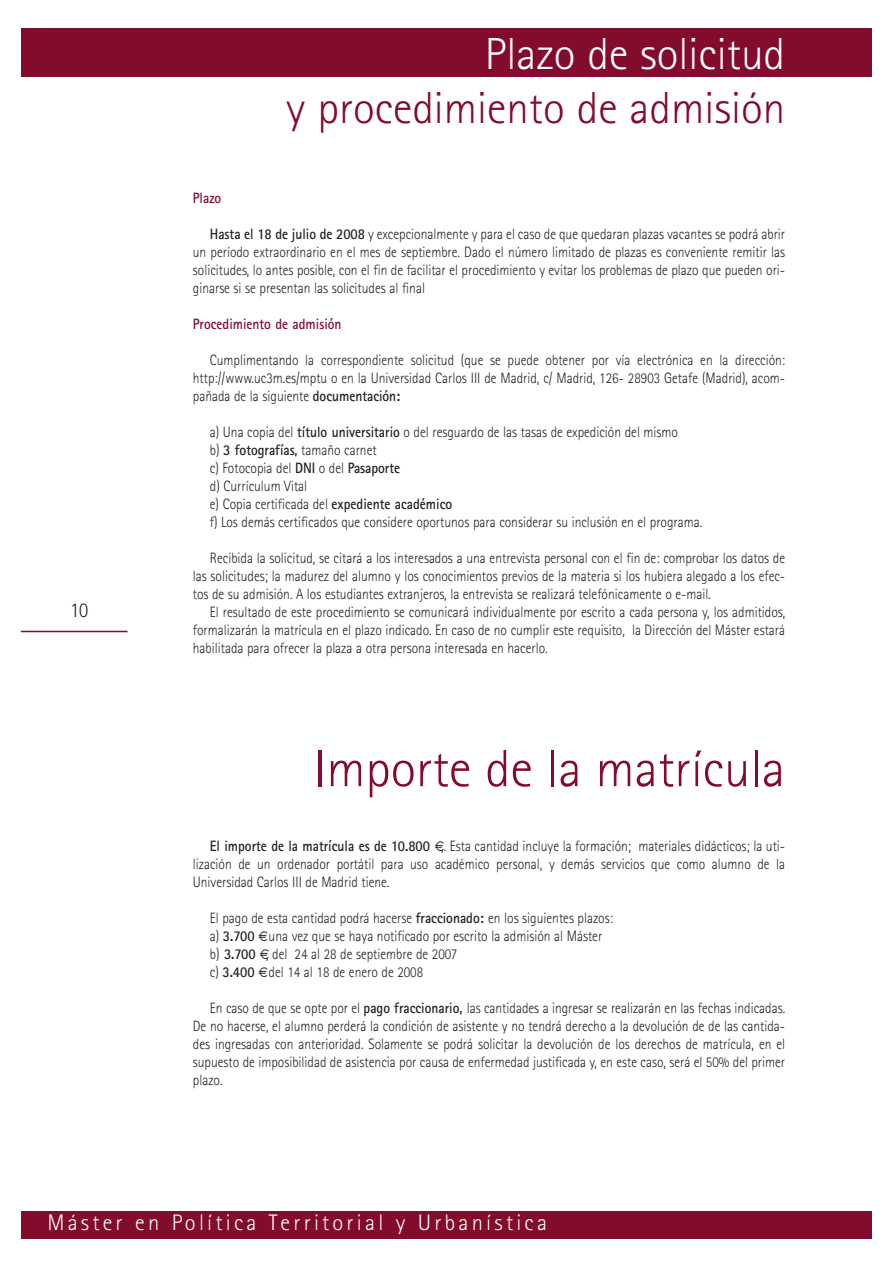
<style>
.page{position:relative;width:893px;height:1263px;background:#fff}
.page>*{position:absolute;margin:0;border:0;box-sizing:border-box;transform-origin:0 0}
.t1{font:300 52.5px "Rotis Sans Serif";color:#830b2c}
.t2{font:300 45px "Rotis Sans Serif";color:#830b2c}
.t3{font:300 45px "Rotis Sans Serif";color:#fff}
.t4{font:300 22.5px "Rotis Sans Serif";letter-spacing:.145em;color:#fff}
.t5{font:300 21px "Rotis Sans Serif";color:#231f20;scale:.9 1}
.t6{font:300 15px/18px "Rotis Sans Serif";color:#231f20;text-align:justify;scale:.9 1}
.t7{font:700 15px "Rotis Sans Serif";color:#830b2c;scale:.9 1}
.s1{font-weight:700}
</style>
<div class="page">
<div style="left:21px;top:1211px;width:851px;height:28px;background:#830b2c"></div>
<div style="left:21px;top:28px;width:851px;height:49px;background:#830b2c"></div>
<hr style="left:21px;top:631px;width:107px;height:1px;background:#830b2c">
<h3 class="t5" style="left:70px;top:603px;width:22px">10</h3>
<h2 class="t3" style="left:485px;top:38px;width:302px">Plazo de solicitud</h2>
<h2 class="t2" style="left:286px;top:92px;width:500px">y procedimiento de admisión</h2>
<p class="t7" style="left:193px;top:193px;width:33px">Plazo</p>
<p class="t6" style="left:193px;top:227px;width:660px;text-indent:17px"><span class="s1">Hasta el 18 de julio de 2008</span> y excepcionalmente y para el caso de que quedaran plazas vacantes se podrá abrir un período extraordinario en el mes de septiembre. Dado el número limitado de plazas es conveniente remitir las solicitudes, lo antes posible, con el fin de facilitar el procedimiento y evitar los problemas de plazo que pueden ori&shy;ginarse si se presentan las solicitudes al final</p>
<p class="t7" style="left:193px;top:319px;width:167px">Procedimiento de admisión</p>
<p class="t6" style="left:193px;top:353px;width:660px;text-indent:17px">Cumplimentando la correspondiente solicitud (que se puede obtener por vía electrónica en la dirección: http://www.uc3m.es/mptu o en la Universidad Carlos III de Madrid, c/ Madrid, 126- 28903 Getafe (Madrid), acom&shy;pañada de la siguiente <span class="s1">documentación:</span></p>
<p class="t6" style="left:210px;top:425px;width:549px;text-align:left">a) Una copia del <span class="s1">título universitario</span> o del resguardo de las tasas de expedición del mismo<br>b) <span class="s1">3 fotografías,</span> tamaño carnet<br>c) Fotocopia del <span class="s1">DNI</span> o del <span class="s1">Pasaporte<br></span>d) Currículum Vital<br>e) Copia certificada del <span class="s1">expediente académico<br></span>f) Los demás certificados que considere oportunos para considerar su inclusión en el programa.</p>
<p class="t6" style="left:193px;top:551px;width:660px;text-indent:17px">Recibida la solicitud, se citará a los interesados a una entrevista personal con el fin de: comprobar los datos de las solicitudes; la madurez del alumno y los conocimientos previos de la materia si los hubiera alegado a los efec&shy;tos de su admisión. A los estudiantes extranjeros, la entrevista se realizará telefónicamente o e-mail.</p>
<p class="t6" style="left:193px;top:605px;width:660px;text-indent:17px">El resultado de este procedimiento se comunicará individualmente por escrito a cada persona y, los admitidos, formalizarán la matrícula en el plazo indicado. En caso de no cumplir este requisito, la Dirección del Máster estará habilitada para ofrecer la plaza a otra persona interesada en hacerlo.</p>
<h1 class="t1" style="left:314px;top:750px;width:473px">Importe de la matrícula</h1>
<p class="t6" style="left:193px;top:839px;width:660px;text-indent:17px"><span class="s1">El importe de la matrícula es de 10.800</span> ,. Esta cantidad incluye la formación; materiales didácticos; la uti&shy;lización de un ordenador portátil para uso académico personal, y demás servicios que como alumno de la Universidad Carlos III de Madrid tiene.</p>
<p class="t6" style="left:210px;top:911px;width:449px;text-align:left">El pago de esta cantidad podrá hacerse <span class="s1">fraccionado:</span> en los siguientes plazos: a) <span class="s1">3.700</span> una vez que se haya notificado por escrito la admisión al Máster b) <span class="s1">3.700</span> , del 24 al 28 de septiembre de 2007<br>c) <span class="s1">3.400</span> del 14 al 18 de enero de 2008</p>
<p class="t6" style="left:193px;top:1001px;width:660px;text-indent:17px">En caso de que se opte por el <span class="s1">pago fraccionario,</span> las cantidades a ingresar se realizarán en las fechas indicadas.<br>De no hacerse, el alumno perderá la condición de asistente y no tendrá derecho a la devolución de de las cantida&shy;des ingresadas con anterioridad. Solamente se podrá solicitar la devolución de los derechos de matrícula, en el supuesto de imposibilidad de asistencia por causa de enfermedad justificada y, en este caso, será el 50% del primer plazo.</p>
<h3 class="t4" style="left:47px;top:1215px;width:501px">Máster en Política Territorial y Urbanística</h3>
</div>
